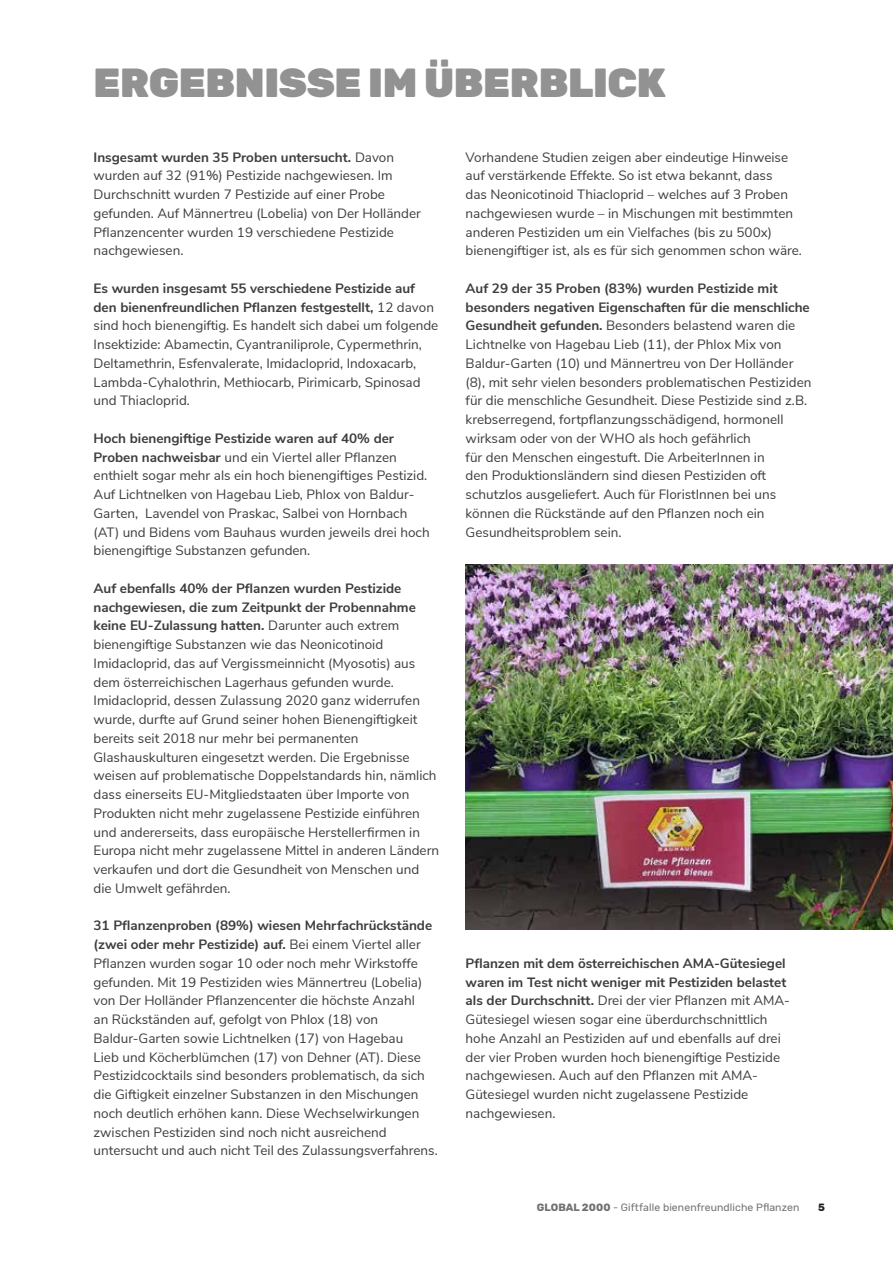
<style>
.page{position:relative;width:893px;height:1263px;background:#fff}
.page>*{position:absolute;margin:0;border:0;box-sizing:border-box;transform-origin:0 0}
.t1{font:900 40.5px "Rubik";letter-spacing:-.01em;color:#939292}
.t2{font:13.5px/18.8px "Nunito Sans";color:#3d3d3c}
.t3{font:10.5px "Rubik";letter-spacing:.01em;color:#70706f}
.t4{font:700 10.5px "Rubik";color:#1d1d1b}
.s1{font-weight:700}
</style>
<div class="page">
<img style="left:466px;top:565px;width:427px;height:364px">
<h1 class="t1" style="left:94px;top:59px;width:574px">ERGEBNISSE IM ÜBERBLICK</h1>
<p class="t2" style="left:94px;top:147px;width:329px"><span class="s1">Insgesamt wurden 35 Proben untersucht.</span> Davon wurden auf 32 (91%) Pestizide nachgewiesen. Im Durchschnitt wurden 7 Pestizide auf einer Probe gefunden. Auf Männertreu (Lobelia) von Der Holländer Pflanzencenter wurden 19 verschiedene Pestizide nachgewiesen.</p>
<p class="t2" style="left:94px;top:278px;width:346px"><span class="s1">Es wurden insgesamt 55 verschiedene Pestizide auf den bienenfreundlichen Pflanzen festgestellt,</span> 12 davon sind hoch bienengiftig. Es handelt sich dabei um folgende Insektizide: Abamectin, Cyantraniliprole, Cypermethrin, Deltamethrin, Esfenvalerate, Imidacloprid, Indoxacarb, Lambda-Cyhalothrin, Methiocarb, Pirimicarb, Spinosad und Thiacloprid.</p>
<p class="t2" style="left:94px;top:428px;width:338px"><span class="s1">Hoch bienengiftige Pestizide waren auf 40% der Proben nachweisbar</span> und ein Viertel aller Pflanzen enthielt sogar mehr als ein hoch bienengiftiges Pestizid.<br>Auf Lichtnelken von Hagebau Lieb, Phlox von Baldur-Garten, Lavendel von Praskac, Salbei von Hornbach (AT) und Bidens vom Bauhaus wurden jeweils drei hoch bienengiftige Substanzen gefunden.</p>
<p class="t2" style="left:94px;top:578px;width:347px"><span class="s1">Auf ebenfalls 40% der Pflanzen wurden Pestizide nachgewiesen, die zum Zeitpunkt der Probennahme keine EU-Zulassung hatten.</span> Darunter auch extrem bienengiftige Substanzen wie das Neonicotinoid Imidacloprid, das auf Vergissmeinnicht (Myosotis) aus dem österreichischen Lagerhaus gefunden wurde.<br>Imidacloprid, dessen Zulassung 2020 ganz widerrufen wurde, durfte auf Grund seiner hohen Bienengiftigkeit bereits seit 2018 nur mehr bei permanenten Glashauskulturen eingesetzt werden. Die Ergebnisse weisen auf problematische Doppelstandards hin, nämlich dass einerseits EU-Mitgliedstaaten über Importe von Produkten nicht mehr zugelassene Pestizide einführen und andererseits, dass europäische Herstellerfirmen in Europa nicht mehr zugelassene Mittel in anderen Ländern verkaufen und dort die Gesundheit von Menschen und die Umwelt gefährden.</p>
<p class="t2" style="left:94px;top:915px;width:346px"><span class="s1">31 Pflanzenproben (89%) wiesen Mehrfachrückstände (zwei oder mehr Pestizide) auf.</span> Bei einem Viertel aller Pflanzen wurden sogar 10 oder noch mehr Wirkstoffe gefunden. Mit 19 Pestiziden wies Männertreu (Lobelia) von Der Holländer Pflanzencenter die höchste Anzahl<br>an Rückständen auf, gefolgt von Phlox (18) von Baldur-Garten sowie Lichtnelken (17) von Hagebau<br>Lieb und Köcherblümchen (17) von Dehner (AT). Diese Pestizidcocktails sind besonders problematisch, da sich die Giftigkeit einzelner Substanzen in den Mischungen noch deutlich erhöhen kann. Diese Wechselwirkungen zwischen Pestiziden sind noch nicht ausreichend untersucht und auch nicht Teil des Zulassungsverfahrens.</p>
<p class="t2" style="left:466px;top:147px;width:338px">Vorhandene Studien zeigen aber eindeutige Hinweise auf verstärkende Effekte. So ist etwa bekannt, dass<br>das Neonicotinoid Thiacloprid – welches auf 3 Proben nachgewiesen wurde – in Mischungen mit bestimmten anderen Pestiziden um ein Vielfaches (bis zu 500x) bienengiftiger ist, als es für sich genommen schon wäre.</p>
<p class="t2" style="left:466px;top:278px;width:347px"><span class="s1">Auf 29 der 35 Proben (83%) wurden Pestizide mit besonders negativen Eigenschaften für die menschliche Gesundheit gefunden.</span> Besonders belastend waren die Lichtnelke von Hagebau Lieb (11), der Phlox Mix von Baldur-Garten (10) und Männertreu von Der Holländer (8), mit sehr vielen besonders problematischen Pestiziden für die menschliche Gesundheit. Diese Pestizide sind z.B. krebserregend, fortpflanzungsschädigend, hormonell wirksam oder von der WHO als hoch gefährlich<br>für den Menschen eingestuft. Die ArbeiterInnen in<br>den Produktionsländern sind diesen Pestiziden oft schutzlos ausgeliefert. Auch für FloristInnen bei uns können die Rückstände auf den Pflanzen noch ein Gesundheitsproblem sein.</p>
<p class="t2" style="left:466px;top:953px;width:326px"><span class="s1">Pflanzen mit dem österreichischen AMA-Gütesiegel waren im Test nicht weniger mit Pestiziden belastet als der Durchschnitt.</span> Drei der vier Pflanzen mit AMA-Gütesiegel wiesen sogar eine überdurchschnittlich hohe Anzahl an Pestiziden auf und ebenfalls auf drei der vier Proben wurden hoch bienengiftige Pestizide nachgewiesen. Auch auf den Pflanzen mit AMA-Gütesiegel wurden nicht zugelassene Pestizide nachgewiesen.</p>
<p class="t3" style="left:537px;top:1201px;width:264px"><span class="s1">GLOBAL 2000</span> - Giftfalle bienenfreundliche Pflanzen</p>
<p class="t4" style="left:818px;top:1201px;width:8px">5</p>
</div>
